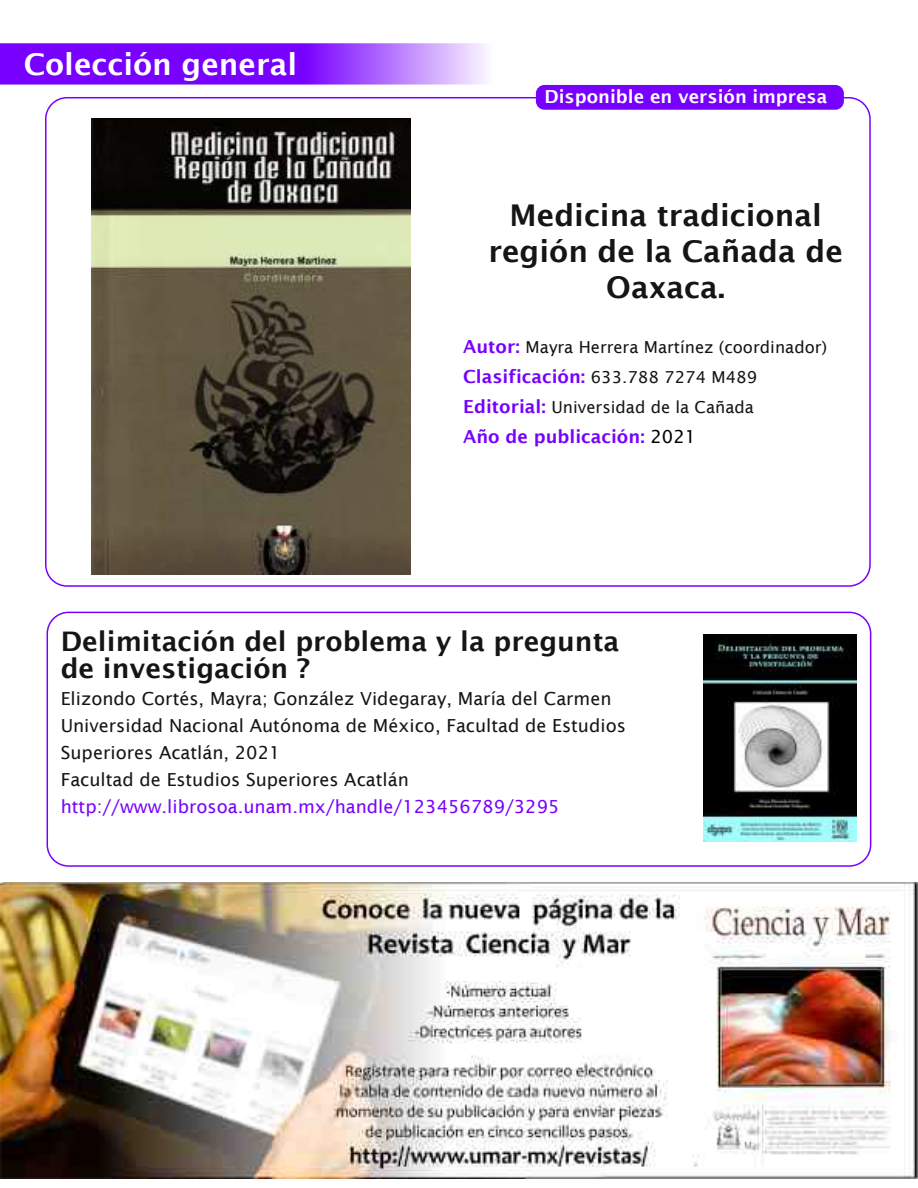
<style>
.page{position:relative;width:918px;height:1188px;background:#fff}
.page>*{position:absolute;margin:0;border:0;box-sizing:border-box;transform-origin:0 0}
.t1{font:600 30px/36px "Lucida Sans";color:#171513;text-align:center}
.t2{font:600 30px "Lucida Sans";color:#fff}
.t3{font:600 27px/27px "Lucida Sans";color:#171513}
.t4{font:18px/27px "Lucida Sans";color:#171513}
.t5{font:18px "Lucida Sans";color:#70f}
.t6{font:600 18px "Lucida Sans";color:#fff}
.t7{font:600 18px "Lucida Sans";color:#70f}
.t8{font:16.5px/30px "Lucida Sans";color:#171513}
.s1{font-weight:600;font-size:18px;color:#70f}
.s2{font-weight:400;color:#000}
</style>
<div class="page">
<svg style="left:0;top:43px;width:487px;height:42px;background:#9131ff"></svg>
<img style="left:1px;top:883px;width:916px;height:296px">
<img style="left:91px;top:118px;width:320px;height:456px">
<div style="left:536px;top:85px;width:308px;height:25px;background:#70f;border-radius:9px"></div>
<div style="left:47px;top:612px;width:824px;height:255px;border:2px solid #70f;border-radius:21px"></div>
<img style="left:704px;top:634px;width:153px;height:208px">
<h1 class="t2" style="left:24px;top:46px;width:275px">Colección general</h1>
<p class="t6" style="left:544px;top:86px;width:284px">Disponible en versión impresa</p>
<h1 class="t1" style="left:488px;top:197px;width:356px">Medicina tradicional región de la Cañada de<br>Oaxaca.</h1>
<p class="t8" style="left:463px;top:332px;width:365px"><span class="s1">Autor:</span> Mayra Herrera Martínez (coordinador)<br><span class="s1">Clasificación:</span> 633.788 7274 M489<br><span class="s1">Editorial:</span> Universidad de la Cañada</p>
<p class="t7" style="left:463px;top:426px;width:234px">Año de publicación: <span class="s2">2021</span></p>
<h2 class="t3" style="left:61px;top:627px;width:560px">Delimitación del problema y la pregunta de investigación ?</h2>
<p class="t4" style="left:61px;top:685px;width:567px">Elizondo Cortés, Mayra; González Videgaray, María del Carmen Universidad Nacional Autónoma de México, Facultad de Estudios Superiores Acatlán, 2021<br>Facultad de Estudios Superiores Acatlán</p>
<p class="t5" style="left:61px;top:796px;width:500px">http://www.librosoa.unam.mx/handle/123456789/3295</p>
</div>
